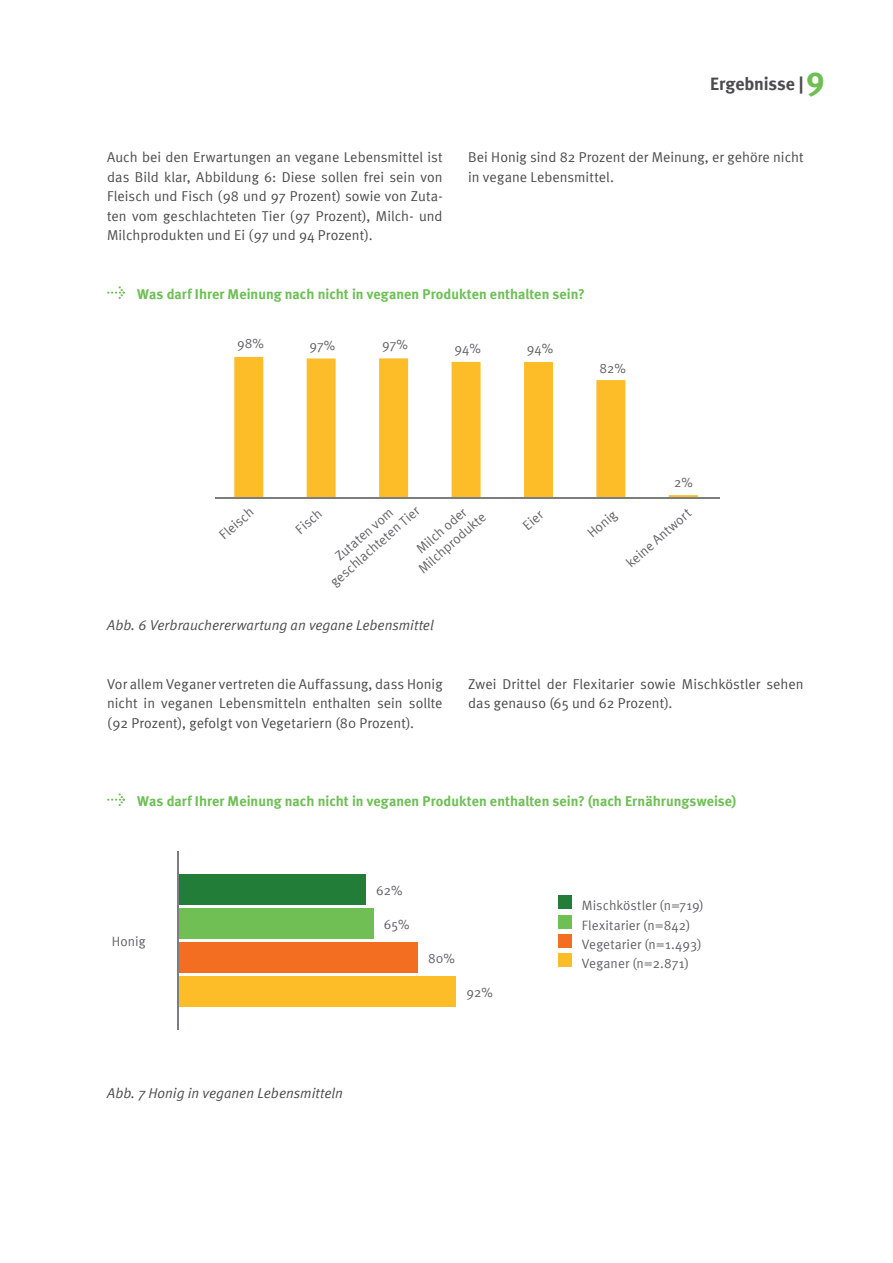
<style>
.page{position:relative;width:893px;height:1263px;background:#fff}
.page>*{position:absolute;margin:0;border:0;box-sizing:border-box;transform-origin:0 0}
.t1{font:700 18px "Meta";color:#4b4c4d}
.t2{font:14.25px/19.5px "Meta Normal";letter-spacing:.005em;color:#4b4c4d;text-align:justify}
.t3{font:700 14.25px "Meta";letter-spacing:.005em;color:#6ebf55}
.t4{font:italic 14.25px "Meta Normal";color:#4b4c4d}
.t5{font:13.5px/16.2px "Meta Normal";letter-spacing:.005em;color:#636366;text-align:center}
.s1{font-size:33px;color:#6fbf54}
</style>
<div class="page">
<svg style="left:107px;top:286px;width:18px;height:13px"></svg>
<svg style="left:107px;top:793px;width:18px;height:13px"></svg>
<div style="left:178px;top:976px;width:278px;height:31px;background:#fdbd28"></div>
<div style="left:178px;top:942px;width:240px;height:31px;background:#f36e21"></div>
<div style="left:178px;top:908px;width:195px;height:31px;background:#6fbf54"></div>
<div style="left:178px;top:874px;width:188px;height:31px;background:#227d39"></div>
<hr style="left:177px;top:851px;width:1px;height:179px;background:#7b7e7f">
<div style="left:558px;top:954px;width:13px;height:13px;background:#fdbd28"></div>
<div style="left:558px;top:935px;width:13px;height:13px;background:#f36e21"></div>
<div style="left:558px;top:915px;width:13px;height:13px;background:#6fbf54"></div>
<div style="left:558px;top:895px;width:13px;height:13px;background:#227d39"></div>
<svg style="left:234px;top:357px;width:464px;height:140px"></svg>
<hr style="left:215px;top:497px;width:505px;height:1px;background:#7b7e7f">
<p class="t2" style="left:107px;top:148px;width:337px">Auch bei den Erwartungen an vegane Lebensmittel ist das Bild klar, Abbildung 6: Diese sollen frei sein von Fleisch und Fisch (98 und 97 Prozent) sowie von Zuta&shy;ten vom geschlachteten Tier (97 Prozent), Milch- und Milchprodukten und Ei (97 und 94 Prozent).</p>
<p class="t1" style="left:710px;top:73px;width:116px">Ergebnisse | <span class="s1">9</span></p>
<p class="t2" style="left:468px;top:147px;width:337px">Bei Honig sind 82 Prozent der Meinung, er gehöre nicht in vegane Lebensmittel.</p>
<p class="t3" style="left:137px;top:285px;width:449px">Was darf Ihrer Meinung nach nicht in veganen Produkten enthalten sein?</p>
<p class="t5" style="left:237px;top:335px;width:28px">98%</p>
<p class="t5" style="left:310px;top:337px;width:27px">97%</p>
<p class="t5" style="left:382px;top:336px;width:27px">97%</p>
<p class="t5" style="left:454px;top:340px;width:28px">94%</p>
<p class="t5" style="left:527px;top:340px;width:28px">94%</p>
<p class="t5" style="left:599px;top:360px;width:28px">82%</p>
<p class="t5" style="left:674px;top:474px;width:20px">2%</p>
<p class="t5" style="left:216px;top:530px;width:42px;rotate:-41deg">Fleisch</p>
<p class="t5" style="left:292px;top:525px;width:32px;rotate:-41deg">Fisch</p>
<p class="t5" style="left:404px;top:552px;width:86px;rotate:-41deg">Milch oder<br>Milchprodukte</p>
<p class="t5" style="left:519px;top:521px;width:23px;rotate:-41deg">Eier</p>
<p class="t5" style="left:584px;top:529px;width:35px;rotate:-41deg">Honig</p>
<p class="t5" style="left:623px;top:558px;width:83px;rotate:-41deg">keine Antwort</p>
<p class="t5" style="left:316px;top:565px;width:115px;rotate:-41deg">Zutaten vom geschlachteten Tier</p>
<p class="t4" style="left:107px;top:617px;width:328px">Abb. 6 Verbrauchererwartung an vegane Lebensmittel</p>
<p class="t2" style="left:107px;top:674px;width:337px">Vor allem Veganer vertreten die Auffassung, dass Honig nicht in veganen Lebensmitteln enthalten sein sollte (92 Prozent), gefolgt von Vegetariern (80 Prozent).</p>
<p class="t2" style="left:468px;top:674px;width:337px">Zwei Drittel der Flexitarier sowie Mischköstler sehen das genauso (65 und 62 Prozent).</p>
<p class="t3" style="left:137px;top:792px;width:601px">Was darf Ihrer Meinung nach nicht in veganen Produkten enthalten sein? (nach Ernährungsweise)</p>
<p class="t5" style="left:112px;top:933px;width:35px">Honig</p>
<p class="t5" style="left:376px;top:882px;width:28px">62%</p>
<p class="t5" style="left:384px;top:916px;width:27px">65%</p>
<p class="t5" style="left:428px;top:950px;width:28px">80%</p>
<p class="t5" style="left:466px;top:984px;width:28px">92%</p>
<p class="t4" style="left:107px;top:1085px;width:237px">Abb. 7 Honig in veganen Lebensmitteln</p>
<p class="t5" style="left:582px;top:896px;width:123px">Mischköstler (n=719)</p>
<p class="t5" style="left:582px;top:916px;width:110px">Flexitarier (n=842)</p>
<p class="t5" style="left:582px;top:936px;width:121px">Vegetarier (n=1.493)</p>
<p class="t5" style="left:582px;top:955px;width:109px">Veganer (n=2.871)</p>
</div>
